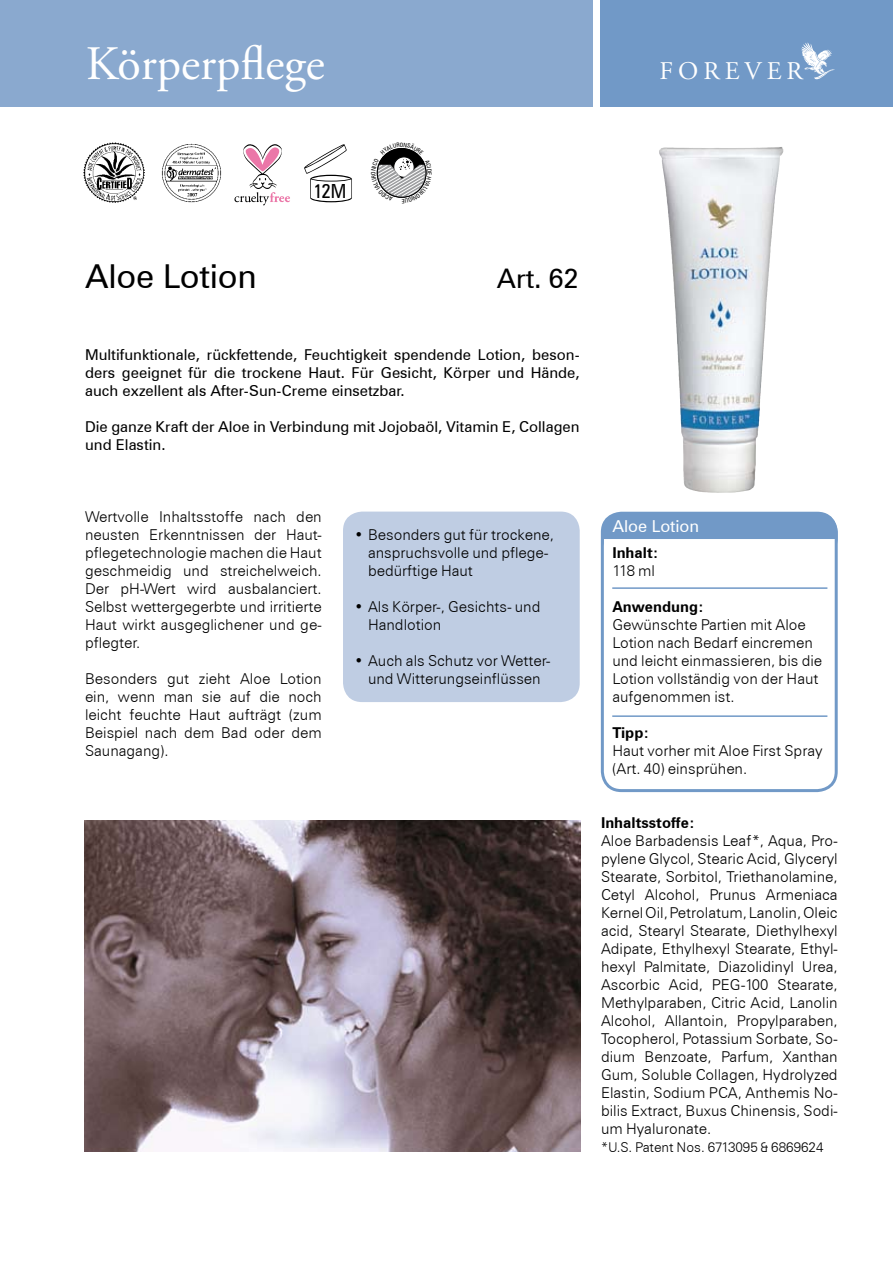
<style>
.page{position:relative;width:893px;height:1263px;background:#fff}
.page>*{position:absolute;margin:0;border:0;box-sizing:border-box;transform-origin:0 0}
.t1{font:48px "Adobe Garamond Pro";color:#fff}
.t2{font:33px "Zurich BT";letter-spacing:-.005em;color:#000}
.t3{font:27px "Zurich BT";color:#000}
.t4{font:25.35px "Adobe Garamond Pro";letter-spacing:.2em;color:#fff}
.t5{font:condensed 19.5px "Zurich BT";color:#000}
.t6{font:16.5px "Zurich BT";color:#fff}
.t7{font:300 15px/18px "Zurich BT";color:#000}
.t8{font:15px/18px "Zurich BT";color:#000;text-align:justify}
.t9{font:700 15px "Zurich BT";color:#000}
.t10{font:300 13.5px "Zurich BT";color:#000}
.t11{font:condensed 6px "Zurich BT";color:#000}
</style>
<div class="page">
<div style="left:601px;top:0;width:292px;height:106px;background:#7199c7"></div>
<div style="left:0;top:0;width:592px;height:106px;background:#8aa9cf"></div>
<svg style="left:801px;top:43px;width:34px;height:37px"></svg>
<div style="left:343px;top:512px;width:237px;height:190px;background:#bfcde3;border-radius:19px"></div>
<div style="left:601px;top:512px;width:237px;height:280px;border:3px solid #7199c7;border-radius:19px"></div>
<svg style="left:602px;top:513px;width:236px;height:33px"></svg>
<hr style="left:612px;top:587px;width:215px;height:2px;background:#7199c7">
<hr style="left:612px;top:715px;width:215px;height:2px;background:#7199c7">
<img style="left:84px;top:142px;width:61px;height:61px">
<svg style="left:234px;top:144px;width:56px;height:61px"></svg>
<svg style="left:304px;top:144px;width:48px;height:58px"></svg>
<img style="left:161px;top:143px;width:61px;height:60px">
<img style="left:659px;top:147px;width:114px;height:259px">
<img style="left:84px;top:821px;width:496px;height:330px">
<svg style="left:376px;top:148px;width:51px;height:50px"></svg>
<h1 class="t1" style="left:86px;top:35px;width:240px">Körperpflege</h1>
<h3 class="t5" style="left:314px;top:179px;width:34px">12M</h3>
<p class="t11" style="left:400px;top:141px;width:5px">O</p>
<h3 class="t4" style="left:659px;top:56px;width:145px">FOREVER</h3>
<h2 class="t2" style="left:85px;top:256px;width:173px">Aloe Lotion</h2>
<h3 class="t3" style="left:497px;top:262px;width:83px">Art. 62</h3>
<p class="t8" style="left:85px;top:346px;width:496px">Multifunktionale, rückfettende, Feuchtigkeit spendende Lotion, beson&shy;ders geeignet für die trockene Haut. Für Gesicht, Körper und Hände, auch exzellent als After-Sun-Creme einsetzbar.</p>
<p class="t8" style="left:85px;top:418px;width:496px">Die ganze Kraft der Aloe in Verbindung mit Jojobaöl, Vitamin E, Collagen und Elastin.</p>
<p class="t7" style="left:85px;top:508px;width:238px;text-align:justify">Wertvolle Inhaltsstoffe nach den neusten Erkenntnissen der Haut&shy;pflegetechnologie machen die Haut geschmeidig und streichelweich.<br>Der pH-Wert wird ausbalanciert.<br>Selbst wettergegerbte und irritierte Haut wirkt ausgeglichener und ge&shy;pflegter.</p>
<p class="t7" style="left:85px;top:670px;width:238px;text-align:justify">Besonders gut zieht Aloe Lotion ein, wenn man sie auf die noch leicht feuchte Haut aufträgt (zum Beispiel nach dem Bad oder dem Saunagang).</p>
<p class="t7" style="left:368px;top:526px;width:187px;text-indent:-14px">• Besonders gut für trockene, anspruchsvolle und pflege&shy;bedürftige Haut</p>
<p class="t7" style="left:368px;top:598px;width:174px;text-indent:-14px">• Als Körper-, Gesichts- und<br>Handlotion</p>
<p class="t7" style="left:354px;top:652px;width:197px;text-align:center">• Auch als Schutz vor Wetter&shy;und Witterungseinflüssen</p>
<p class="t6" style="left:612px;top:517px;width:88px">Aloe Lotion</p>
<p class="t9" style="left:612px;top:544px;width:48px">Inhalt:</p>
<p class="t7" style="left:612px;top:562px;width:44px">118 ml</p>
<p class="t9" style="left:612px;top:598px;width:93px">Anwendung:</p>
<p class="t7" style="left:612px;top:616px;width:211px">Gewünschte Partien mit Aloe<br>Lotion nach Bedarf eincremen und leicht einmassieren, bis die<br>Lotion vollständig von der Haut aufgenommen ist.</p>
<p class="t9" style="left:612px;top:724px;width:38px">Tipp:</p>
<p class="t7" style="left:612px;top:742px;width:212px">Haut vorher mit Aloe First Spray (Art. 40) einsprühen.</p>
<p class="t9" style="left:601px;top:814px;width:95px">Inhaltsstoffe:</p>
<p class="t7" style="left:601px;top:832px;width:238px;text-align:justify">Aloe Barbadensis Leaf*, Aqua, Pro&shy;pylene Glycol, Stearic Acid, Glyceryl Stearate, Sorbitol, Triethanolamine, Cetyl Alcohol, Prunus Armeniaca Kernel Oil, Petrolatum, Lanolin, Oleic acid, Stearyl Stearate, Diethylhexyl Adipate, Ethylhexyl Stearate, Ethyl&shy;hexyl Palmitate, Diazolidinyl Urea, Ascorbic Acid, PEG-100 Stearate, Methylparaben, Citric Acid, Lanolin Alcohol, Allantoin, Propylparaben, Tocopherol, Potassium Sorbate, So&shy;dium Benzoate, Parfum, Xanthan Gum, Soluble Collagen, Hydrolyzed Elastin, Sodium PCA, Anthemis No&shy;bilis Extract, Buxus Chinensis, Sodi&shy;um Hyaluronate.</p>
<p class="t10" style="left:601px;top:1139px;width:224px">*U.S. Patent Nos. 6713095 &amp; 6869624</p>
</div>
